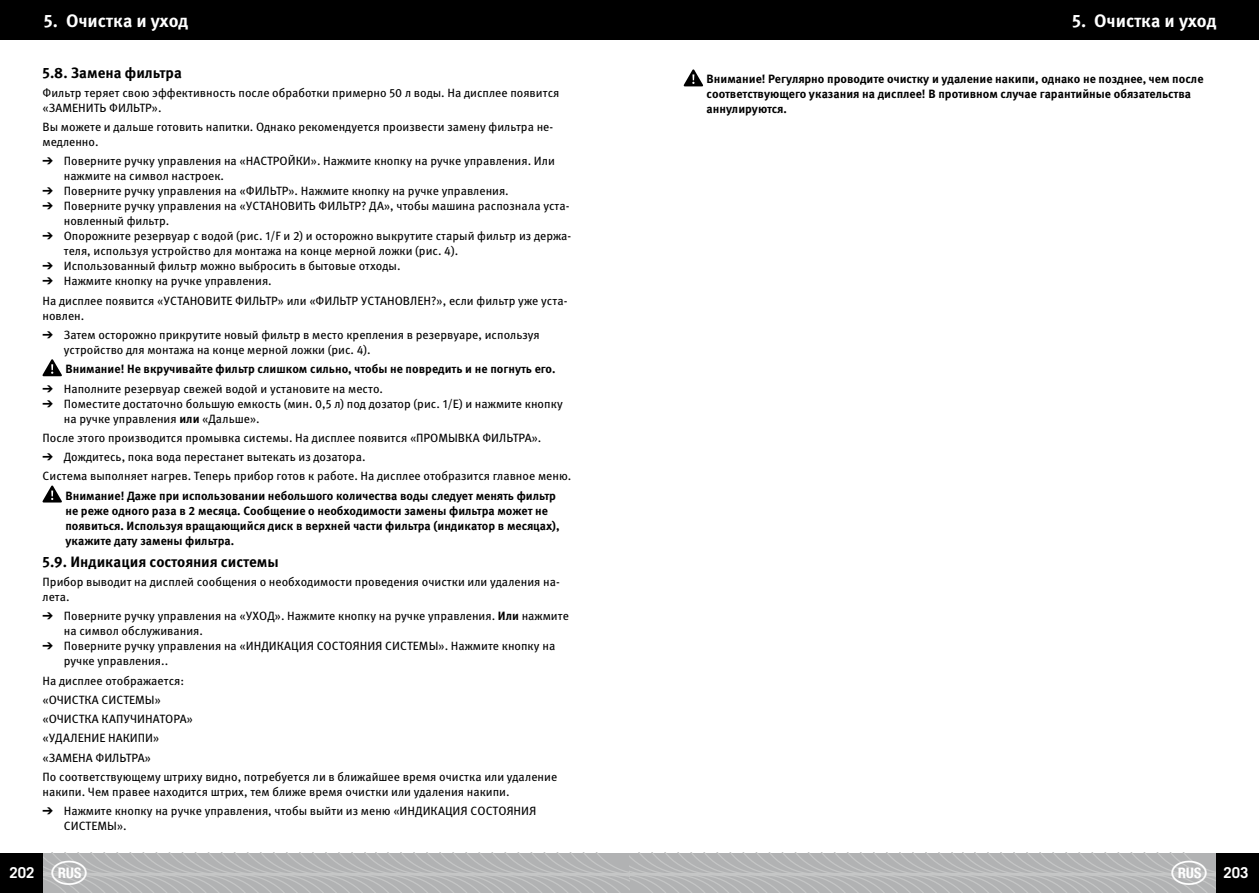
<style>
.page{position:relative;width:1259px;height:893px;background:#fff}
.page>*{position:absolute;margin:0;border:0;box-sizing:border-box;transform-origin:0 0}
.t1{font:700 18px "Meta Pro";color:#fff}
.t2{font:700 15px "Meta Pro";color:#000}
.t3{font:700 15px "Trade Gothic LT Std";color:#fff}
.t4{font:12px/15px "Meta Pro";color:#000}
.t5{font:700 12px/15px "Meta Pro";color:#000}
.s1{font-weight:700}
</style>
<div class="page">
<svg style="left:684px;top:69px;width:19px;height:17px"></svg>
<svg style="left:43px;top:359px;width:19px;height:17px"></svg>
<svg style="left:43px;top:485px;width:19px;height:17px"></svg>
<div style="left:0;top:0;width:1258px;height:40px;background:#000"></div>
<div style="left:1216px;top:853px;width:42px;height:40px;background:#000"></div>
<div style="left:0;top:853px;width:42px;height:40px;background:#000"></div>
<svg style="left:42px;top:853px;width:1174px;height:40px;background:#b5b6b7"></svg>
<h1 class="t1" style="left:44px;top:9px;width:146px">5. Очистка и уход</h1>
<h1 class="t1" style="left:1072px;top:9px;width:146px">5. Очистка и уход</h1>
<p class="t2" style="left:43px;top:63px;width:141px">5.8. Замена фильтра</p>
<p class="t4" style="left:43px;top:85px;width:518px">Фильтр теряет свою эффективность после обработки примерно 50 л воды. На дисплее появится «ЗАМЕНИТЬ ФИЛЬТР».</p>
<p class="t4" style="left:43px;top:120px;width:512px">Вы можете и дальше готовить напитки. Однако рекомендуется произвести замену фильтра не&shy;медленно.</p>
<p class="t4" style="left:64px;top:154px;width:509px">Поверните ручку управления на «НАСТРОЙКИ». Нажмите кнопку на ручке управления. Или нажмите на символ настроек.<br>Поверните ручку управления на «ФИЛЬТР». Нажмите кнопку на ручке управления.<br>Поверните ручку управления на «УСТАНОВИТЬ ФИЛЬТР? ДА», чтобы машина распознала уста&shy;новленный фильтр.<br>Опорожните резервуар с водой (рис. 1/F и 2) и осторожно выкрутите старый фильтр из держа&shy;теля, используя устройство для монтажа на конце мерной ложки (рис. 4).<br>Использованный фильтр можно выбросить в бытовые отходы.<br>Нажмите кнопку на ручке управления.</p>
<p class="t4" style="left:43px;top:293px;width:526px">На дисплее появится «УСТАНОВИТЕ ФИЛЬТР» или «ФИЛЬТР УСТАНОВЛЕН?», если фильтр уже уста&shy;новлен.</p>
<p class="t4" style="left:64px;top:327px;width:477px">Затем осторожно прикрутите новый фильтр в место крепления в резервуаре, используя устройство для монтажа на конце мерной ложки (рис. 4).</p>
<p class="t5" style="left:65px;top:362px;width:491px">Внимание! Не вкручивайте фильтр слишком сильно, чтобы не повредить и не погнуть его.</p>
<p class="t4" style="left:64px;top:381px;width:500px">Наполните резервуар свежей водой и установите на место.<br>Поместите достаточно большую емкость (мин. 0,5 л) под дозатор (рис. 1/E) и нажмите кнопку на ручке управления <span class="s1">или</span> «Дальше».</p>
<p class="t4" style="left:43px;top:430px;width:500px">После этого производится промывка системы. На дисплее появится «ПРОМЫВКА ФИЛЬТРА».</p>
<p class="t4" style="left:64px;top:449px;width:303px">Дождитесь, пока вода перестанет вытекать из дозатора.</p>
<p class="t4" style="left:43px;top:469px;width:530px">Система выполняет нагрев. Теперь прибор готов к работе. На дисплее отобразится главное меню.</p>
<p class="t5" style="left:65px;top:488px;width:496px">Внимание! Даже при использовании небольшого количества воды следует менять фильтр не реже одного раза в 2 месяца. Сообщение о необходимости замены фильтра может не появиться. Используя вращающийся диск в верхней части фильтра (индикатор в месяцах), укажите дату замены фильтра.</p>
<p class="t2" style="left:43px;top:552px;width:238px">5.9. Индикация состояния системы</p>
<p class="t4" style="left:43px;top:574px;width:519px">Прибор выводит на дисплей сообщения о необходимости проведения очистки или удаления на&shy;лета.</p>
<p class="t4" style="left:64px;top:609px;width:506px">Поверните ручку управления на «УХОД». Нажмите кнопку на ручке управления. <span class="s1">Или</span> нажмите на символ обслуживания.<br>Поверните ручку управления на «ИНДИКАЦИЯ СОСТОЯНИЯ СИСТЕМЫ». Нажмите кнопку на ручке управления..</p>
<p class="t4" style="left:43px;top:671px;width:516px;line-height:19.2px">На дисплее отображается:<br>«ОЧИСТКА СИСТЕМЫ»<br>«ОЧИСТКА КАПУЧИНАТОРА»<br>«УДАЛЕНИЕ НАКИПИ»<br>«ЗАМЕНА ФИЛЬТРА»<br>По соответствующему штриху видно, потребуется ли в ближайшее время очистка или удаление</p>
<p class="t4" style="left:64px;top:782px;width:474px;line-height:19.2px;text-indent:-21px">накипи. Чем правее находится штрих, тем ближе время очистки или удаления накипи.<br>Нажмите кнопку на ручке управления, чтобы выйти из меню «ИНДИКАЦИЯ СОСТОЯНИЯ</p>
<p class="t4" style="left:64px;top:818px;width:64px">СИСТЕМЫ».</p>
<p class="t5" style="left:706px;top:72px;width:498px">Внимание! Регулярно проводите очистку и удаление накипи, однако не позднее, чем после соответствующего указания на дисплее! В противном случае гарантийные обязательства аннулируются.</p>
<p class="t3" style="left:9px;top:863px;width:27px">202</p>
<p class="t3" style="left:1223px;top:863px;width:27px">203</p>
</div>
